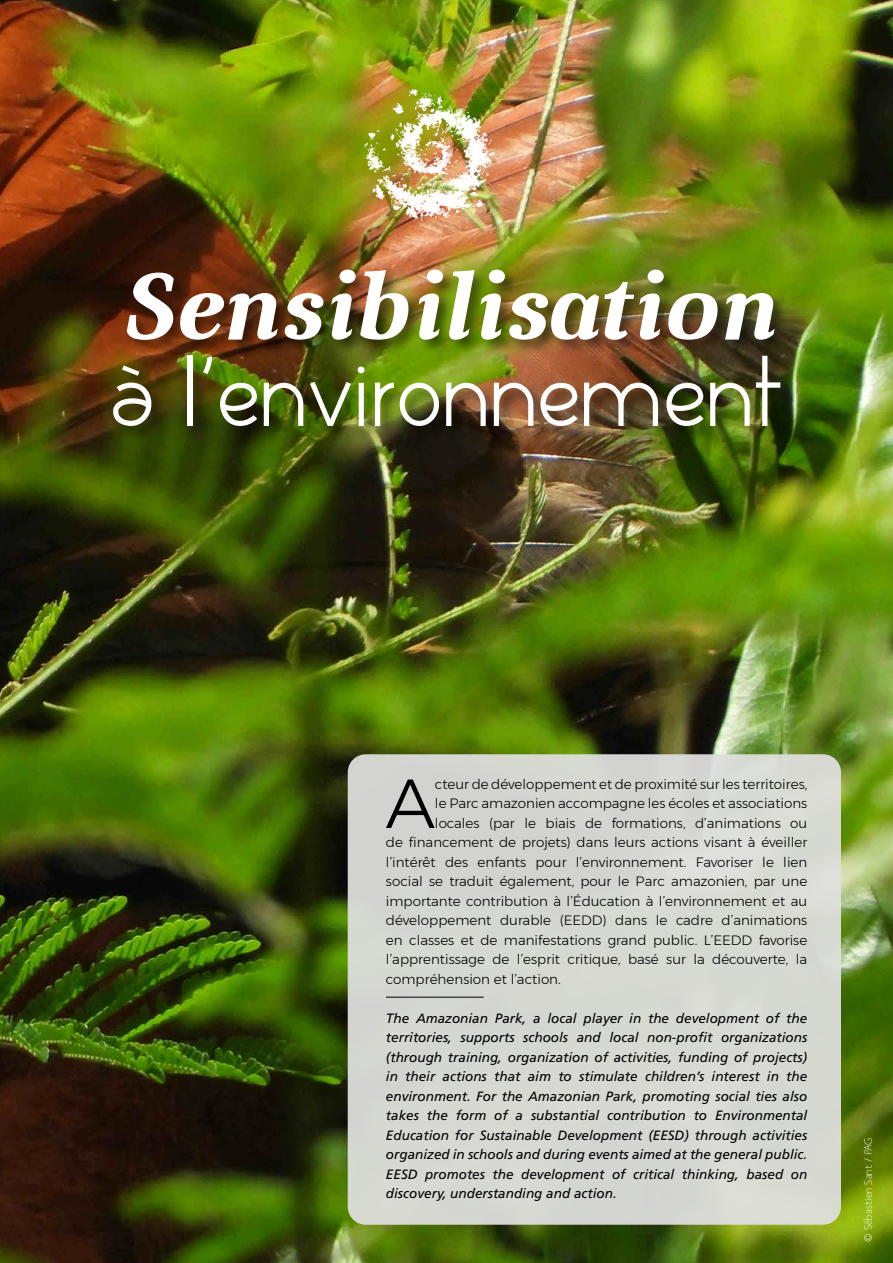
<style>
.page{position:relative;width:893px;height:1263px;background:#fff}
.page>*{position:absolute;margin:0;border:0;box-sizing:border-box;transform-origin:0 0}
.t1{font:300 103.05px "Huelic";letter-spacing:.02em;color:#fff}
.t2{font:italic 700 96.15px "Aver";color:#fff}
.t3{font:300 69.3px "Montserrat";color:#000}
.t4{font:300 13.5px "Montserrat";color:#000}
.t5{font:italic 13.5px/19.5px "Frutiger LT Std";color:#000;text-align:justify}
.t6{font:10.5px "Mank Sans";letter-spacing:.02em;color:#fff}
</style>
<div class="page">
<img style="left:0;top:0;width:893px;height:1263px">
<img style="left:348px;top:72px;width:160px;height:151px">
<div style="left:111px;top:268px;width:686px;height:175px;background:#000;opacity:.5"></div>
<div style="left:348px;top:754px;width:493px;height:471px;background:#d6d8d1;border-radius:18px"></div>
<hr style="left:386px;top:997px;width:98px;height:1px;background:#000">
<h2 class="t2" style="left:119px;top:253px;width:657px">Sensibilisation</h2>
<h1 class="t1" style="left:112px;top:342px;width:671px">à l’environnement</h1>
<h3 class="t3" style="left:386px;top:751px;width:51px">A</h3>
<p class="t4" style="left:435px;top:774px;width:374px">cteur de développement et de proximité sur les territoires,</p>
<p class="t4" style="left:435px;top:793px;width:374px">le Parc amazonien accompagne les écoles et associations</p>
<p class="t4" style="left:435px;top:813px;width:374px">locales (par le biais de formations, d’animations ou</p>
<p class="t4" style="left:386px;top:832px;width:423px">de financement de projets) dans leurs actions visant à éveiller</p>
<p class="t4" style="left:386px;top:852px;width:423px">l’intérêt des enfants pour l’environnement. Favoriser le lien</p>
<p class="t4" style="left:386px;top:871px;width:423px">social se traduit également, pour le Parc amazonien, par une</p>
<p class="t4" style="left:386px;top:891px;width:423px">importante contribution à l’Éducation à l’environnement et au</p>
<p class="t4" style="left:386px;top:910px;width:423px">développement durable (EEDD) dans le cadre d’animations</p>
<p class="t4" style="left:386px;top:930px;width:423px">en classes et de manifestations grand public. L’EEDD favorise</p>
<p class="t4" style="left:386px;top:949px;width:423px">l’apprentissage de l’esprit critique, basé sur la découverte, la</p>
<p class="t4" style="left:386px;top:969px;width:176px">compréhension et l’action.</p>
<p class="t5" style="left:386px;top:1008px;width:423px">The Amazonian Park, a local player in the development of the territories, supports schools and local non-profit organizations (through training, organization of activities, funding of projects) in their actions that aim to stimulate children’s interest in the environment. For the Amazonian Park, promoting social ties also takes the form of a substantial contribution to Environmental Education for Sustainable Development (EESD) through activities organized in schools and during events aimed at the general public.<br>EESD promotes the development of critical thinking, based on discovery, understanding and action.</p>
<p class="t6" style="left:861px;top:1242px;width:105px;rotate:-90deg">© Sébastien Sant / PAG</p>
</div>
